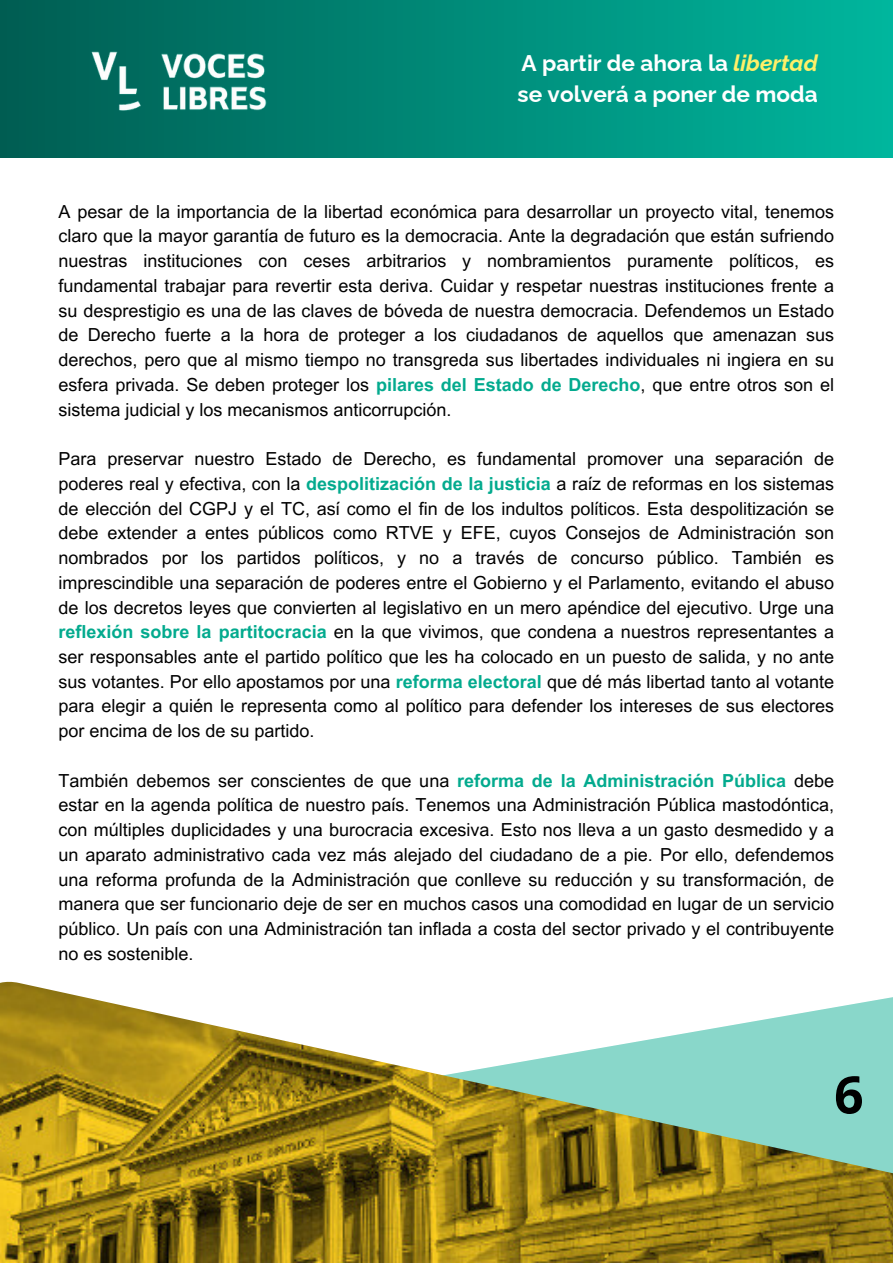
<style>
.page{position:relative;width:893px;height:1264px;background:#fff}
.page>*{position:absolute;margin:0;border:0;box-sizing:border-box;transform-origin:0 0}
.t1{font:700 51.75px "Open Sans";color:#000}
.t2{font:700 22.65px "Raleway";color:#fff}
.t3{font:18px/24.8px "Arial MT Pro";color:#000;text-align:justify}
.s1{font-style:italic;color:#fff069}
.s2{font-weight:700;color:#03aa8e}
</style>
<div class="page">
<img style="left:0;top:981px;width:892px;height:281px">
<div style="left:0;top:0;width:892px;height:157px;background:linear-gradient(to right,#005d52,#00b69d)"></div>
<img style="left:89px;top:50px;width:180px;height:65px">
<p class="t2" style="left:521px;top:50px;width:298px">A partir de ahora la <span class="s1">libertad</span></p>
<p class="t2" style="left:517px;top:81px;width:302px">se volverá a poner de moda</p>
<p class="t3" style="left:59px;top:201px;width:777px">A pesar de la importancia de la libertad económica para desarrollar un proyecto vital, tenemos claro que la mayor garantía de futuro es la democracia. Ante la degradación que están sufriendo nuestras instituciones con ceses arbitrarios y nombramientos puramente políticos, es fundamental trabajar para revertir esta deriva. Cuidar y respetar nuestras instituciones frente a su desprestigio es una de las claves de bóveda de nuestra democracia. Defendemos un Estado de Derecho fuerte a la hora de proteger a los ciudadanos de aquellos que amenazan sus derechos, pero que al mismo tiempo no transgreda sus libertades individuales ni ingiera en su esfera privada. Se deben proteger los <span class="s2">pilares del Estado de Derecho</span>, que entre otros son el sistema judicial y los mecanismos anticorrupción.</p>
<p class="t3" style="left:59px;top:448px;width:777px">Para preservar nuestro Estado de Derecho, es fundamental promover una separación de poderes real y efectiva, con la <span class="s2">despolitización de la justicia</span> a raíz de reformas en los sistemas de elección del CGPJ y el TC, así como el fin de los indultos políticos. Esta despolitización se debe extender a entes públicos como RTVE y EFE, cuyos Consejos de Administración son nombrados por los partidos políticos, y no a través de concurso público. También es imprescindible una separación de poderes entre el Gobierno y el Parlamento, evitando el abuso de los decretos leyes que convierten al legislativo en un mero apéndice del ejecutivo. Urge una <span class="s2">reflexión sobre la partitocracia</span> en la que vivimos, que condena a nuestros representantes a ser responsables ante el partido político que les ha colocado en un puesto de salida, y no ante sus votantes. Por ello apostamos por una <span class="s2">reforma electoral</span> que dé más libertad tanto al votante para elegir a quién le representa como al político para defender los intereses de sus electores por encima de los de su partido.</p>
<p class="t3" style="left:59px;top:770px;width:777px">También debemos ser conscientes de que una <span class="s2">reforma de la Administración Pública</span> debe estar en la agenda política de nuestro país. Tenemos una Administración Pública mastodóntica, con múltiples duplicidades y una burocracia excesiva. Esto nos lleva a un gasto desmedido y a un aparato administrativo cada vez más alejado del ciudadano de a pie. Por ello, defendemos una reforma profunda de la Administración que conlleve su reducción y su transformación, de manera que ser funcionario deje de ser en muchos casos una comodidad en lugar de un servicio público. Un país con una Administración tan inflada a costa del sector privado y el contribuyente no es sostenible.</p>
<p class="t1" style="left:834px;top:1058px;width:31px">6</p>
</div>
